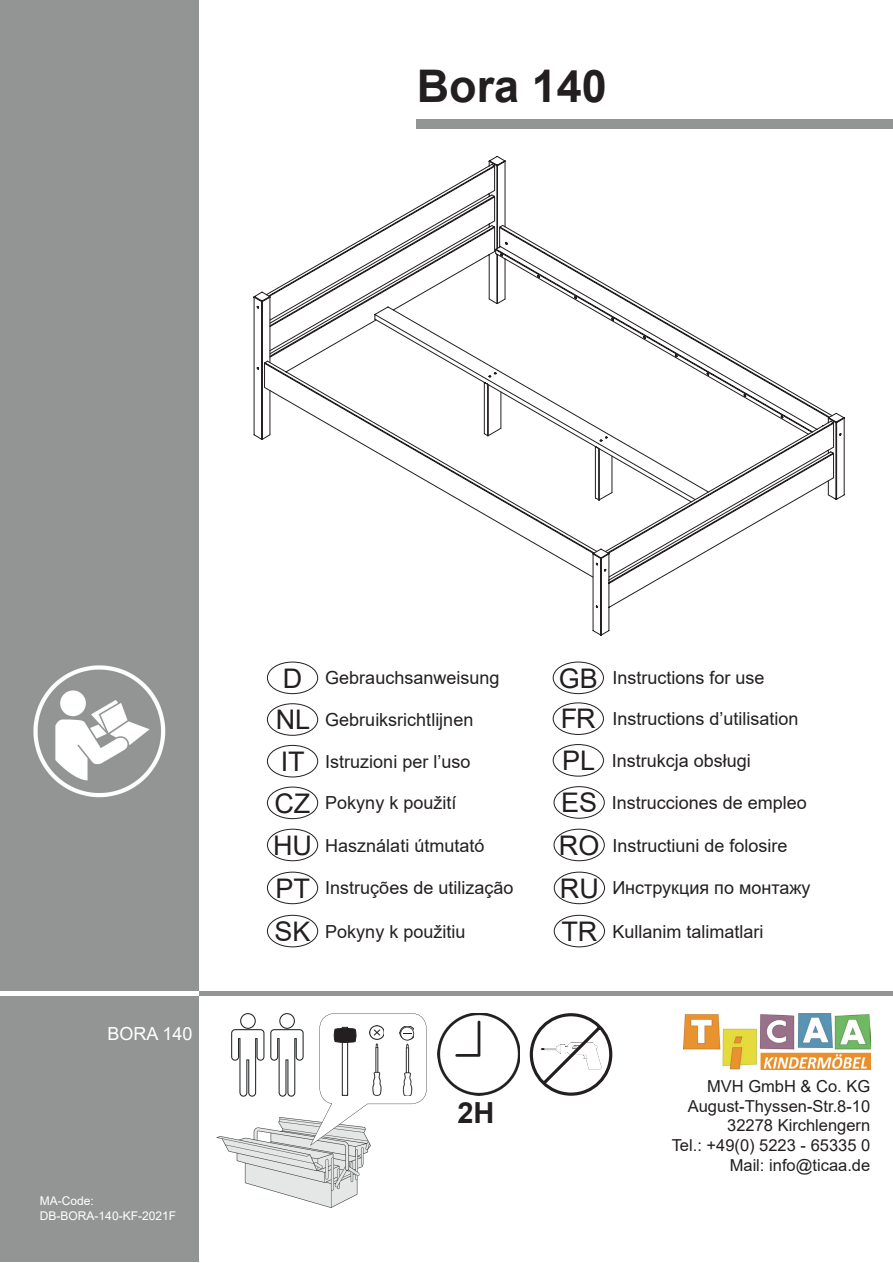
<style>
.page{position:relative;width:893px;height:1263px;background:#fff}
.page>*{position:absolute;margin:0;border:0;box-sizing:border-box;transform-origin:0 0}
.t1{font:700 45px "Arial";color:#231f20}
.t2{font:700 29.1px "Arial";color:#231f20}
.t3{font:27px/42.2px "Arial";color:#231f20;text-align:center}
.t4{font:18px "Arial";color:#231f20}
.t5{font:18px "Arial";color:#fff}
.t6{font:16.5px/19.8px "Arial";color:#231f20;text-align:right}
.t7{font:12px/14.4px "Arial";color:#fff}
</style>
<div class="page">
<img style="left:683px;top:1013px;width:187px;height:57px">
<div style="left:267px;top:662px;width:51px;height:32px;border:1px solid #231f20;border-radius:50%"></div>
<div style="left:267px;top:703px;width:51px;height:33px;border:1px solid #231f20;border-radius:50%"></div>
<div style="left:267px;top:745px;width:51px;height:32px;border:1px solid #231f20;border-radius:50%"></div>
<div style="left:267px;top:787px;width:51px;height:32px;border:1px solid #231f20;border-radius:50%"></div>
<div style="left:554px;top:829px;width:51px;height:32px;border:1px solid #231f20;border-radius:50%"></div>
<div style="left:267px;top:829px;width:51px;height:32px;border:1px solid #231f20;border-radius:50%"></div>
<div style="left:267px;top:872px;width:51px;height:32px;border:1px solid #231f20;border-radius:50%"></div>
<div style="left:267px;top:915px;width:51px;height:32px;border:1px solid #231f20;border-radius:50%"></div>
<div style="left:554px;top:872px;width:51px;height:32px;border:1px solid #231f20;border-radius:50%"></div>
<div style="left:554px;top:915px;width:51px;height:32px;border:1px solid #231f20;border-radius:50%"></div>
<div style="left:554px;top:786px;width:51px;height:33px;border:1px solid #231f20;border-radius:50%"></div>
<div style="left:553px;top:744px;width:51px;height:32px;border:1px solid #231f20;border-radius:50%"></div>
<div style="left:553px;top:702px;width:51px;height:33px;border:1px solid #231f20;border-radius:50%"></div>
<div style="left:553px;top:662px;width:51px;height:32px;border:1px solid #231f20;border-radius:50%"></div>
<div style="left:1px;top:1px;width:198px;height:1261px;background:#939595"></div>
<div style="left:198px;top:991px;width:694px;height:5px;background:#939595"></div>
<div style="left:0;top:991px;width:198px;height:5px;background:#fff"></div>
<img style="left:33px;top:665px;width:133px;height:133px">
<img style="left:217px;top:1117px;width:153px;height:90px">
<img style="left:231px;top:1013px;width:73px;height:84px">
<img style="left:438px;top:1013px;width:82px;height:82px">
<svg style="left:529px;top:1013px;width:84px;height:83px"></svg>
<div style="left:417px;top:119px;width:476px;height:9px;background:#939595"></div>
<svg style="left:310px;top:1013px;width:117px;height:132px"></svg>
<svg style="left:257px;top:291px;width:584px;height:209px"></svg>
<svg style="left:264px;top:161px;width:549px;height:417px"></svg>
<h1 class="t1" style="left:417px;top:54px;width:192px">Bora 140</h1>
<p class="t5" style="left:107px;top:1021px;width:87px">BORA 140</p>
<p class="t7" style="left:40px;top:1194px;width:138px">MA-Code:<br>DB-BORA-140-KF-2021F</p>
<h3 class="t3" style="left:273px;top:657px;width:40px">D<br>NL<br>IT<br>CZ<br>HU<br>PT<br>SK</h3>
<h3 class="t3" style="left:559px;top:657px;width:41px">GB</h3>
<p class="t4" style="left:325px;top:666px;width:176px">Gebrauchsanweisung</p>
<p class="t4" style="left:612px;top:666px;width:154px">Instructions for use</p>
<p class="t4" style="left:612px;top:706px;width:188px">Instructions d’utilisation</p>
<h3 class="t3" style="left:561px;top:698px;width:36px">FR</h3>
<p class="t4" style="left:325px;top:707px;width:150px">Gebruiksrichtlijnen</p>
<h3 class="t3" style="left:562px;top:739px;width:35px">PL</h3>
<p class="t4" style="left:325px;top:749px;width:147px">Istruzioni per l’uso</p>
<p class="t4" style="left:612px;top:748px;width:141px">Instrukcja obsługi</p>
<p class="t4" style="left:325px;top:791px;width:133px">Pokyny k použití</p>
<p class="t4" style="left:612px;top:790px;width:197px">Instrucciones de empleo</p>
<p class="t4" style="left:325px;top:833px;width:161px">Használati útmutató</p>
<p class="t4" style="left:612px;top:833px;width:177px">Instructiuni de folosire</p>
<p class="t4" style="left:325px;top:876px;width:190px">Instruções de utilização</p>
<p class="t4" style="left:325px;top:919px;width:142px">Pokyny k použitiu</p>
<h3 class="t3" style="left:561px;top:781px;width:38px">ES</h3>
<h3 class="t3" style="left:559px;top:824px;width:42px">RO</h3>
<h3 class="t3" style="left:560px;top:866px;width:40px;line-height:43.2px;text-align:left">RU<br>TR</h3>
<p class="t4" style="left:612px;top:876px;width:200px">Инструкция по монтажу</p>
<p class="t4" style="left:612px;top:919px;width:153px">Kullanim talimatlari</p>
<h2 class="t2" style="left:457px;top:1092px;width:39px">2H</h2>
<p class="t6" style="left:672px;top:1076px;width:200px">MVH GmbH &amp; Co. KG<br>August-Thyssen-Str.8-10<br>32278 Kirchlengern<br>Tel.: +49(0) 5223 - 65335 0<br>Mail: info@ticaa.de</p>
</div>
